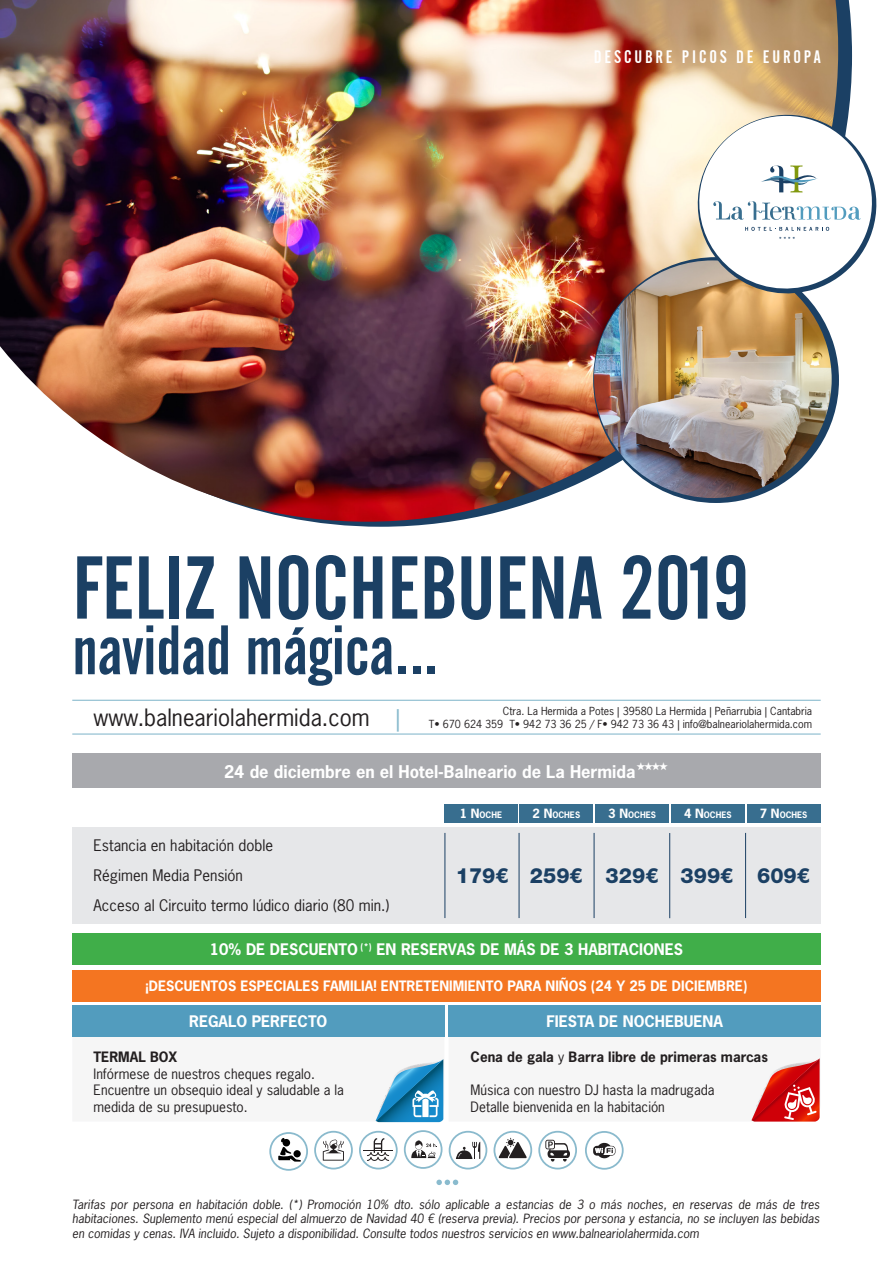
<style>
.page{position:relative;width:893px;height:1263px;background:#fff}
.page>*{position:absolute;margin:0;border:0;box-sizing:border-box;transform-origin:0 0}
.t1{font:88.2px "Alternate Gothic No 2 BT";color:#1b4064}
.t2{font:69.15px "Alternate Gothic No 2 BT";color:#1b4064}
.t3{font:22.5px "News Gothic Std";color:#231f20}
.precio{font:800 21px "Helvetica Neue LT Std";color:#1b4064}
.t4{font:18px "Alternate Gothic No 2 BT";letter-spacing:.16em;color:#fff}
.t5{font:700 16.5px "News Gothic Std";color:#fff}
.TEXTO_PROMO{font:15px "News Gothic Std";color:#231f20}
.TITULO{font:700 15px "News Gothic Std";color:#fff}
.TITULO-2{font:700 15px "News Gothic Std";color:#fff}
.t6{font:13.5px/16.5px "News Gothic Std";color:#231f20}
.TITULO-3{font:700 13.5px "News Gothic Std";color:#fff}
.t7{font:700 13.5px "News Gothic Std";color:#231f20}
.t8{font:italic 12px/14.4px "News Gothic Std";color:#231f20;text-align:justify}
.t9{font:10.5px "News Gothic Std";color:#231f20}
.TITULO-4{font:700 8.4px "News Gothic Std";color:#fff}
.s1{color:#8abbce}
.s2{font-size:12px}
.s3{font-weight:400}
</style>
<div class="page">
<div style="left:72px;top:753px;width:749px;height:34px;background:#a8a9ad"></div>
<img style="left:0;top:0;width:838px;height:522px">
<hr style="left:72px;top:700px;width:749px;height:1px;background:#8abbce">
<hr style="left:72px;top:733px;width:749px;height:2px;background:#8abbce">
<svg style="left:592px;top:256px;width:247px;height:248px"></svg>
<img style="left:594px;top:260px;width:238px;height:238px">
<svg style="left:684px;top:106px;width:193px;height:190px"></svg>
<svg style="left:314px;top:1131px;width:39px;height:38px"></svg>
<svg style="left:404px;top:1130px;width:38px;height:39px"></svg>
<svg style="left:449px;top:1131px;width:38px;height:38px"></svg>
<svg style="left:538px;top:1131px;width:39px;height:38px"></svg>
<svg style="left:585px;top:1131px;width:39px;height:39px"></svg>
<svg style="left:359px;top:1131px;width:39px;height:38px"></svg>
<hr style="left:363px;top:1150px;width:30px;height:1px;background:#231f20">
<svg style="left:493px;top:1131px;width:39px;height:38px"></svg>
<svg style="left:269px;top:1132px;width:39px;height:39px"></svg>
<div style="left:293px;top:1150px;width:8px;height:7px;background:#000;border-radius:50%"></div>
<svg style="left:436px;top:1179px;width:22px;height:6px"></svg>
<div style="left:72px;top:827px;width:749px;height:97px;background:#e6e7e9"></div>
<div style="left:520px;top:805px;width:73px;height:18px;background:#386e8f"></div>
<div style="left:671px;top:805px;width:73px;height:18px;background:#386e8f"></div>
<div style="left:595px;top:805px;width:74px;height:18px;background:#386e8f"></div>
<div style="left:747px;top:805px;width:73px;height:18px;background:#386e8f"></div>
<div style="left:444px;top:805px;width:73px;height:18px;background:#386e8f"></div>
<hr style="left:445px;top:833px;width:1px;height:85px;background:#1b4064">
<hr style="left:519px;top:833px;width:1px;height:85px;background:#1b4064">
<hr style="left:669px;top:833px;width:1px;height:85px;background:#1b4064">
<hr style="left:594px;top:833px;width:1px;height:85px;background:#1b4064">
<hr style="left:745px;top:833px;width:1px;height:85px;background:#1b4064">
<div style="left:449px;top:1005px;width:372px;height:32px;background:#529cbe"></div>
<div style="left:72px;top:1005px;width:372px;height:32px;background:#529cbe"></div>
<div style="left:72px;top:933px;width:749px;height:32px;background:#40ae49"></div>
<div style="left:72px;top:970px;width:749px;height:31px;background:#f47521"></div>
<svg style="left:375px;top:1027px;width:445px;height:95px"></svg>
<p class="t4" style="left:594px;top:46px;width:228px">DESCUBRE PICOS DE EUROPA</p>
<p class="t1" style="left:72px;top:539px;width:679px">FELIZ NOCHEBUENA 2019</p>
<p class="t2" style="left:72px;top:612px;width:368px">navidad mágica...</p>
<p class="t3" style="left:94px;top:703px;width:309px">www.balneariolahermida.com <span class="s1">|</span></p>
<p class="t9" style="left:503px;top:704px;width:311px">Ctra. La Hermida a Potes | 39580 La Hermida | Peñarrubia | Cantabria</p>
<p class="t9" style="left:429px;top:717px;width:385px">T• 670 624 359 T• 942 73 36 25 / F• 942 73 36 43 | info@balneariolahermida.com</p>
<p class="t5" style="left:224px;top:761px;width:413px">24 de diciembre en el Hotel-Balneario de La Hermida</p>
<p class="TEXTO_PROMO" style="left:94px;top:836px;width:181px">Estancia en habitación doble</p>
<p class="TEXTO_PROMO" style="left:94px;top:866px;width:151px">Régimen Media Pensión</p>
<p class="TEXTO_PROMO" style="left:94px;top:896px;width:297px">Acceso al Circuito termo lúdico diario (80 min.)</p>
<p class="TITULO-4" style="left:460px;top:810px;width:44px"><span class="s2">1 N</span>OCHE</p>
<p class="TITULO-4" style="left:532px;top:810px;width:49px"><span class="s2">2 N</span>OCHES</p>
<p class="TITULO-4" style="left:608px;top:810px;width:49px"><span class="s2">3 N</span>OCHES</p>
<p class="TITULO-4" style="left:684px;top:810px;width:49px"><span class="s2">4 N</span>OCHES</p>
<p class="TITULO-4" style="left:760px;top:810px;width:49px"><span class="s2">7 N</span>OCHES</p>
<p class="precio" style="left:456px;top:863px;width:54px">179€</p>
<p class="precio" style="left:530px;top:863px;width:54px">259€</p>
<p class="precio" style="left:606px;top:863px;width:54px">329€</p>
<p class="precio" style="left:680px;top:863px;width:54px">399€</p>
<p class="precio" style="left:757px;top:863px;width:54px">609€</p>
<p class="TITULO" style="left:210px;top:939px;width:475px">10% DE DESCUENTO <sup>(*)</sup> EN RESERVAS DE MÁS DE 3 HABITACIONES</p>
<p class="TITULO-3" style="left:146px;top:977px;width:603px">¡DESCUENTOS ESPECIALES FAMILIA! ENTRETENIMIENTO PARA NIÑOS (24 Y 25 DE DICIEMBRE)</p>
<p class="TITULO-2" style="left:189px;top:1011px;width:138px">REGALO PERFECTO</p>
<p class="TITULO-2" style="left:546px;top:1011px;width:99px">FIESTA DE NOCHE</p>
<p class="TITULO-2" style="left:674px;top:1011px;width:50px">BUENA</p>
<p class="t7" style="left:94px;top:1048px;width:85px">TERMAL BOX</p>
<p class="t6" style="left:94px;top:1065px;width:223px">Infórmese de nuestros cheques regalo.</p>
<p class="t6" style="left:94px;top:1082px;width:252px">Encuentre un obsequio ideal y saludable a la medida de su presupuesto.</p>
<p class="t7" style="left:471px;top:1048px;width:299px">Cena de gala <span class="s3">y</span> Barra libre de primeras marcas</p>
<p class="t6" style="left:471px;top:1082px;width:246px">Música con nuestro DJ hasta la madrugada</p>
<p class="t6" style="left:471px;top:1098px;width:196px">Detalle bienvenida en la habitación</p>
<p class="t8" style="left:72px;top:1197px;width:749px">Tarifas por persona en habitación doble. (*) Promoción 10% dto. sólo aplicable a estancias de 3 o más noches, en reservas de más de tres habitaciones. Suplemento menú especial del almuerzo de Navidad 40 € (reserva previa). Precios por persona y estancia, no se incluyen las bebidas en comidas y cenas. IVA incluido. Sujeto a disponibilidad. Consulte todos nuestros servicios en www.balneariolahermida.com</p>
</div>
